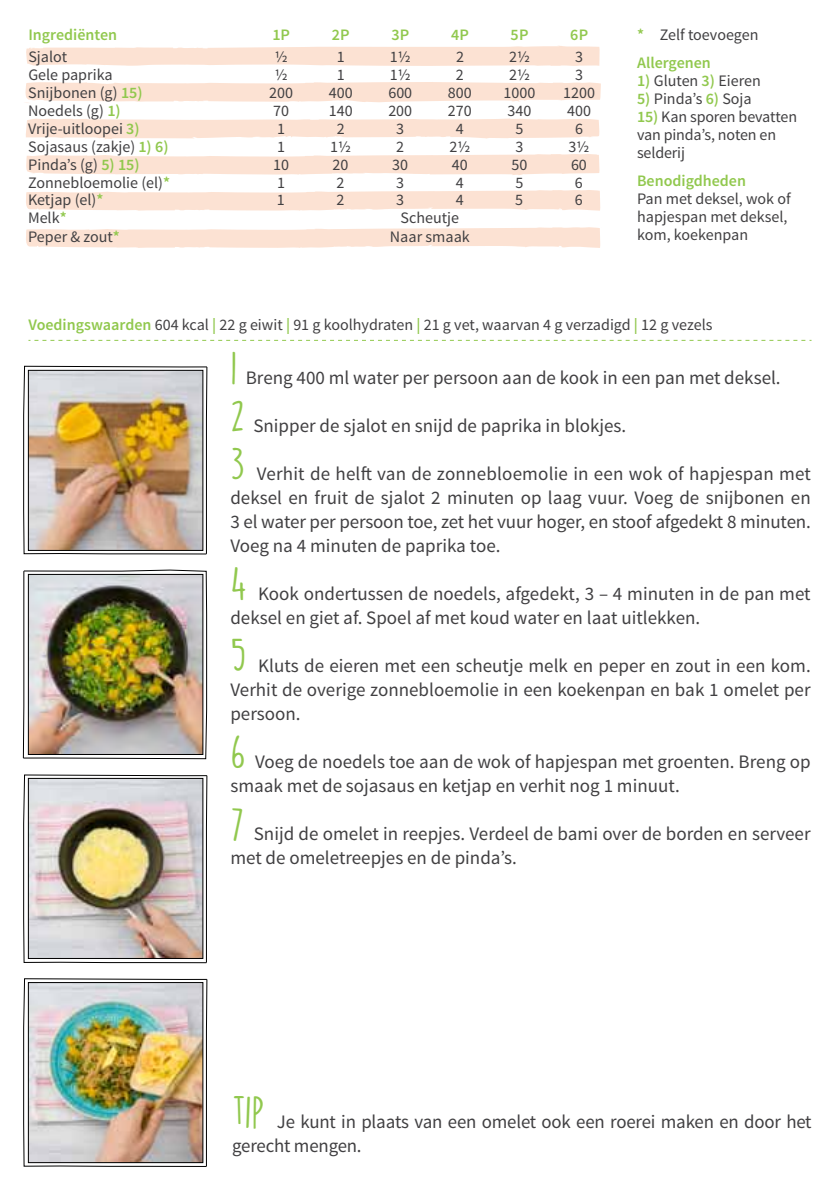
<style>
.page{position:relative;width:840px;height:1191px;background:#fff}
.page>*{position:absolute;margin:0;border:0;box-sizing:border-box;transform-origin:0 0}
.t1{font:19px/24px "Source Sans Pro";color:#414042}
.t2{font:16px/18px "Source Sans Pro";color:#414042}
.t3{font:600 16px "Source Sans Pro";color:#91c84e}
.s1{font-weight:600;color:#91c84e}
.s2{font-family:"Lemon Yellow Sun";font-size:40px;color:#91c84e}
</style>
<div class="page">
<svg style="left:26px;top:190px;width:575px;height:21px;background:#fce6d9"></svg>
<svg style="left:26px;top:227px;width:575px;height:21px;background:#fce6d9"></svg>
<svg style="left:26px;top:154px;width:574px;height:21px;background:#fce5d8"></svg>
<svg style="left:26px;top:118px;width:573px;height:21px;background:#fce6d9"></svg>
<svg style="left:25px;top:82px;width:576px;height:21px;background:#fce5d9"></svg>
<svg style="left:26px;top:46px;width:573px;height:20px;background:#fce4d7"></svg>
<svg style="left:23px;top:570px;width:184px;height:189px"></svg>
<svg style="left:23px;top:366px;width:184px;height:188px"></svg>
<svg style="left:23px;top:775px;width:184px;height:188px"></svg>
<svg style="left:23px;top:978px;width:184px;height:188px"></svg>
<svg style="left:28px;top:340px;width:783px;height:1px"></svg>
<img style="left:30px;top:780px;width:171px;height:176px">
<div style="left:28px;top:778px;width:175px;height:180px;border:1px solid #000"></div>
<img style="left:30px;top:576px;width:171px;height:176px">
<div style="left:28px;top:574px;width:175px;height:180px;border:1px solid #000"></div>
<img style="left:30px;top:372px;width:171px;height:176px">
<div style="left:28px;top:370px;width:175px;height:180px;border:1px solid #000"></div>
<img style="left:30px;top:984px;width:171px;height:176px">
<div style="left:28px;top:982px;width:175px;height:180px;border:1px solid #000"></div>
<p class="t3" style="left:28px;top:25px;width:90px">Ingrediënten</p>
<p class="t3" style="left:272px;top:25px;width:19px">1P</p>
<p class="t3" style="left:332px;top:25px;width:19px">2P</p>
<p class="t3" style="left:391px;top:25px;width:19px">3P</p>
<p class="t3" style="left:451px;top:25px;width:19px">4P</p>
<p class="t3" style="left:510px;top:25px;width:19px">5P</p>
<p class="t3" style="left:570px;top:25px;width:19px">6P</p>
<p class="t2" style="left:28px;top:48px;width:40px">Sjalot</p>
<p class="t2" style="left:274px;top:48px;width:14px">½</p>
<p class="t2" style="left:336px;top:48px;width:9px">1</p>
<p class="t2" style="left:390px;top:48px;width:22px">1½</p>
<p class="t2" style="left:455px;top:48px;width:9px">2</p>
<p class="t2" style="left:509px;top:48px;width:22px">2½</p>
<p class="t2" style="left:575px;top:48px;width:9px">3</p>
<p class="t2" style="left:28px;top:66px;width:86px">Gele paprika</p>
<p class="t2" style="left:274px;top:66px;width:14px">½</p>
<p class="t2" style="left:336px;top:66px;width:9px">1</p>
<p class="t2" style="left:389px;top:66px;width:22px">1½</p>
<p class="t2" style="left:455px;top:66px;width:9px">2</p>
<p class="t2" style="left:509px;top:66px;width:22px">2½</p>
<p class="t2" style="left:575px;top:66px;width:9px">3</p>
<p class="t2" style="left:28px;top:84px;width:116px">Snijbonen (g) <span class="s1">15)</span></p>
<p class="t2" style="left:269px;top:84px;width:25px">200</p>
<p class="t2" style="left:328px;top:84px;width:25px">400</p>
<p class="t2" style="left:388px;top:84px;width:25px">600</p>
<p class="t2" style="left:447px;top:84px;width:25px">800</p>
<p class="t2" style="left:503px;top:84px;width:33px">1000</p>
<p class="t2" style="left:563px;top:84px;width:33px">1200</p>
<p class="t2" style="left:28px;top:102px;width:94px">Noedels (g) <span class="s1">1)</span></p>
<p class="t2" style="left:273px;top:102px;width:17px">70</p>
<p class="t2" style="left:328px;top:102px;width:25px">140</p>
<p class="t2" style="left:388px;top:102px;width:25px">200</p>
<p class="t2" style="left:447px;top:102px;width:25px">270</p>
<p class="t2" style="left:507px;top:102px;width:25px">340</p>
<p class="t2" style="left:566px;top:102px;width:25px">400</p>
<p class="t2" style="left:28px;top:120px;width:113px">Vrije-uitloopei <span class="s1">3)</span></p>
<p class="t2" style="left:277px;top:120px;width:9px">1</p>
<p class="t2" style="left:336px;top:120px;width:9px">2</p>
<p class="t2" style="left:396px;top:120px;width:9px">3</p>
<p class="t2" style="left:455px;top:120px;width:9px">4</p>
<p class="t2" style="left:515px;top:120px;width:9px">5</p>
<p class="t2" style="left:574px;top:120px;width:9px">6</p>
<p class="t2" style="left:28px;top:138px;width:142px">Sojasaus (zakje) <span class="s1">1) 6)</span></p>
<p class="t2" style="left:277px;top:138px;width:9px">1</p>
<p class="t2" style="left:330px;top:138px;width:22px">1½</p>
<p class="t2" style="left:396px;top:138px;width:9px">2</p>
<p class="t2" style="left:449px;top:138px;width:22px">2½</p>
<p class="t2" style="left:515px;top:138px;width:9px">3</p>
<p class="t2" style="left:568px;top:138px;width:22px">3½</p>
<p class="t2" style="left:28px;top:156px;width:113px">Pinda’s (g) <span class="s1">5) 15)</span></p>
<p class="t2" style="left:273px;top:156px;width:17px">10</p>
<p class="t2" style="left:332px;top:156px;width:17px">20</p>
<p class="t2" style="left:392px;top:156px;width:17px">30</p>
<p class="t2" style="left:451px;top:156px;width:17px">40</p>
<p class="t2" style="left:511px;top:156px;width:17px">50</p>
<p class="t2" style="left:570px;top:156px;width:17px">60</p>
<p class="t2" style="left:28px;top:174px;width:143px">Zonnebloemolie (el)<span class="s1">*</span></p>
<p class="t2" style="left:277px;top:174px;width:9px">1</p>
<p class="t2" style="left:336px;top:174px;width:9px">2</p>
<p class="t2" style="left:396px;top:174px;width:9px">3</p>
<p class="t2" style="left:455px;top:174px;width:9px">4</p>
<p class="t2" style="left:515px;top:174px;width:9px">5</p>
<p class="t2" style="left:574px;top:174px;width:9px">6</p>
<p class="t2" style="left:28px;top:191px;width:77px">Ketjap (el)<span class="s1">*</span></p>
<p class="t2" style="left:277px;top:191px;width:9px">1</p>
<p class="t2" style="left:336px;top:191px;width:9px">2</p>
<p class="t2" style="left:396px;top:191px;width:9px">3</p>
<p class="t2" style="left:455px;top:191px;width:9px">4</p>
<p class="t2" style="left:515px;top:191px;width:9px">5</p>
<p class="t2" style="left:574px;top:191px;width:9px">6</p>
<p class="t2" style="left:28px;top:209px;width:40px">Melk<span class="s1">*</span></p>
<p class="t2" style="left:400px;top:209px;width:60px">Scheutje</p>
<p class="t2" style="left:28px;top:228px;width:93px">Peper &amp; zout<span class="s1">*</span></p>
<p class="t2" style="left:390px;top:228px;width:81px">Naar smaak</p>
<p class="t2" style="left:636px;top:21px;width:123px;line-height:28px"><span class="s1">*</span> Zelf toevoegen<br><span class="s1">Allergenen</span></p>
<p class="t2" style="left:636px;top:72px;width:125px"><span class="s1">1)</span> Gluten <span class="s1">3)</span> Eieren</p>
<p class="t2" style="left:636px;top:90px;width:116px"><span class="s1">5)</span> Pinda’s <span class="s1">6)</span> Soja</p>
<p class="t2" style="left:636px;top:108px;width:161px"><span class="s1">15)</span> Kan sporen bevatten van pinda’s, noten en selderij</p>
<p class="t3" style="left:636px;top:171px;width:110px">Benodigdheden</p>
<p class="t2" style="left:636px;top:190px;width:155px">Pan met deksel, wok of hapjespan met deksel, kom, koekenpan</p>
<p class="t2" style="left:28px;top:315px;width:685px"><span class="s1">Voedingswaarden</span> 604 kcal <span class="s1">|</span> 22 g eiwit <span class="s1">|</span> 91 g koolhydraten <span class="s1">|</span> 21 g vet, waarvan 4 g verzadigd <span class="s1">|</span> 12 g vezels</p>
<p class="t1" style="left:230px;top:366px;width:551px"><span class="s2">1</span> Breng 400 ml water per persoon aan de kook in een pan met deksel.</p>
<p class="t1" style="left:230px;top:414px;width:397px"><span class="s2">2</span> Snipper de sjalot en snijd de paprika in blokjes.</p>
<p class="t1" style="left:230px;top:462px;width:581px;text-align:justify"><span class="s2">3</span> Verhit de helft van de zonnebloemolie in een wok of hapjespan met deksel en fruit de sjalot 2 minuten op laag vuur. Voeg de snijbonen en 3 el water per persoon toe, zet het vuur hoger, en stoof afgedekt 8 minuten.<br>Voeg na 4 minuten de paprika toe.</p>
<p class="t1" style="left:230px;top:582px;width:581px"><span class="s2">4</span> Kook ondertussen de noedels, afgedekt, 3 – 4 minuten in de pan met deksel en giet af. Spoel af met koud water en laat uitlekken.</p>
<p class="t1" style="left:230px;top:654px;width:581px;text-align:justify"><span class="s2">5</span> Kluts de eieren met een scheutje melk en peper en zout in een kom.<br>Verhit de overige zonnebloemolie in een koekenpan en bak 1 omelet per persoon.</p>
<p class="t1" style="left:230px;top:750px;width:581px"><span class="s2">6</span> Voeg de noedels toe aan de wok of hapjespan met groenten. Breng op smaak met de sojasaus en ketjap en verhit nog 1 minuut.</p>
<p class="t1" style="left:230px;top:822px;width:581px"><span class="s2">7</span> Snijd de omelet in reepjes. Verdeel de bami over de borden en serveer met de omeletreepjes en de pinda’s.</p>
<p class="t1" style="left:232px;top:1110px;width:580px"><span class="s2">tip</span> Je kunt in plaats van een omelet ook een roerei maken en door het gerecht mengen.</p>
</div>
